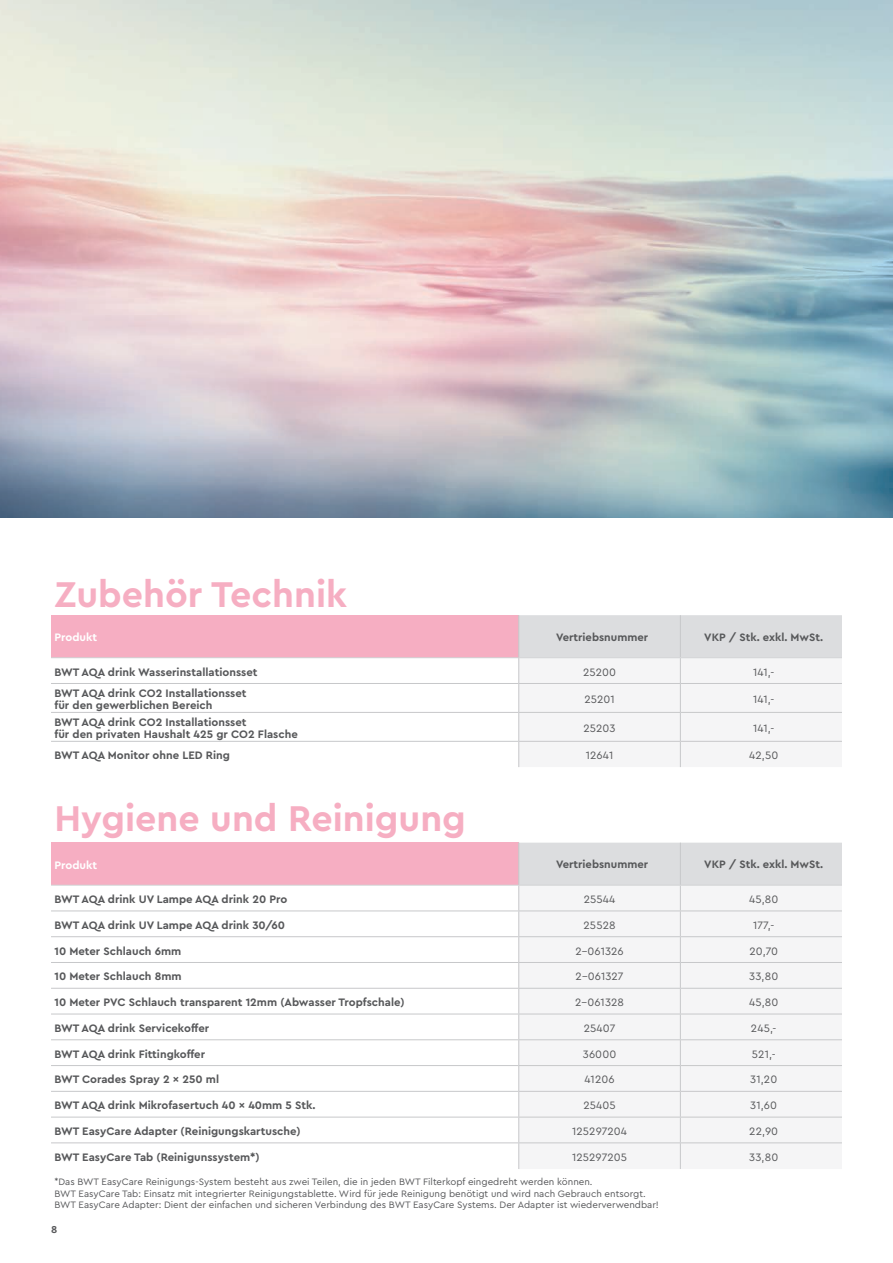
<style>
.page{position:relative;width:893px;height:1263px;background:#fff}
.page>*{position:absolute;margin:0;border:0;box-sizing:border-box;transform-origin:0 0}
.t1{font:700 37.5px "Cera PRO";color:#f6aec2}
.t2{font:700 11.4px/12px "Cera PRO";color:#57585a}
.t3{font:700 11.4px "Cera PRO";color:#fff}
.t4{font:11.25px "Cera PRO";letter-spacing:.01em;color:#57585a}
.t5{font:700 11.25px "Cera PRO";color:#57585a}
.t6{font:700 10.5px "Cera PRO";color:#57585a}
.t7{font:9.75px/11.2px "Cera PRO";color:#57585a}
</style>
<div class="page">
<img style="left:0;top:0;width:893px;height:517px">
<svg style="left:52px;top:658px;width:466px;height:83px"></svg>
<div style="left:51px;top:615px;width:468px;height:43px;background:#f6aec2"></div>
<hr style="left:51px;top:657px;width:468px;height:1px;background:#d1d2d4">
<hr style="left:51px;top:683px;width:468px;height:1px;background:#c7c8ca">
<hr style="left:51px;top:712px;width:468px;height:1px;background:#c7c8ca">
<svg style="left:518px;top:615px;width:324px;height:152px"></svg>
<hr style="left:519px;top:741px;width:161px;height:1px;background:#c7c8ca">
<hr style="left:680px;top:741px;width:162px;height:1px;background:#c7c8ca">
<hr style="left:51px;top:741px;width:468px;height:1px;background:#c7c8ca">
<svg style="left:51px;top:842px;width:791px;height:302px"></svg>
<div style="left:51px;top:843px;width:468px;height:42px;background:#f6aec2"></div>
<hr style="left:51px;top:1091px;width:468px;height:1px;background:#c7c8ca">
<hr style="left:51px;top:1117px;width:468px;height:1px;background:#c7c8ca">
<hr style="left:51px;top:1142px;width:468px;height:1px;background:#c7c8ca">
<hr style="left:51px;top:885px;width:468px;height:1px;background:#d1d2d4">
<hr style="left:51px;top:910px;width:468px;height:1px;background:#c7c8ca">
<hr style="left:51px;top:936px;width:468px;height:1px;background:#c7c8ca">
<hr style="left:51px;top:962px;width:468px;height:1px;background:#c7c8ca">
<hr style="left:51px;top:988px;width:468px;height:1px;background:#c7c8ca">
<hr style="left:51px;top:1014px;width:468px;height:1px;background:#c7c8ca">
<hr style="left:51px;top:1039px;width:468px;height:1px;background:#c7c8ca">
<hr style="left:51px;top:1065px;width:468px;height:1px;background:#c7c8ca">
<svg style="left:518px;top:843px;width:324px;height:326px"></svg>
<hr style="left:519px;top:1091px;width:161px;height:1px;background:#c7c8ca">
<hr style="left:680px;top:1091px;width:162px;height:1px;background:#c7c8ca">
<hr style="left:519px;top:1117px;width:161px;height:1px;background:#c7c8ca">
<hr style="left:680px;top:1117px;width:162px;height:1px;background:#c7c8ca">
<hr style="left:519px;top:1142px;width:161px;height:1px;background:#c7c8ca">
<hr style="left:680px;top:1142px;width:162px;height:1px;background:#c7c8ca">
<h1 class="t1" style="left:54px;top:570px;width:294px">Zubehör Technik</h1>
<p class="t3" style="left:54px;top:630px;width:44px">Produkt</p>
<p class="t5" style="left:556px;top:630px;width:94px">Vertriebsnummer</p>
<p class="t5" style="left:704px;top:630px;width:120px">VKP / Stk. exkl. MwSt.</p>
<p class="t2" style="left:54px;top:665px;width:205px">BWT AQA drink Wasserinstallationsset</p>
<p class="t4" style="left:583px;top:664px;width:35px">25200</p>
<p class="t4" style="left:753px;top:664px;width:23px">141,-</p>
<p class="t2" style="left:54px;top:687px;width:194px">BWT AQA drink CO2 Installationsset für den gewerblichen Bereich</p>
<p class="t4" style="left:584px;top:692px;width:32px">25201</p>
<p class="t4" style="left:753px;top:692px;width:23px">141,-</p>
<p class="t2" style="left:54px;top:715px;width:245px">BWT AQA drink CO2 Installationsset<br>für den privaten Haushalt 425 gr CO2 Flasche</p>
<p class="t4" style="left:583px;top:720px;width:34px">25203</p>
<p class="t4" style="left:753px;top:720px;width:23px">141,-</p>
<p class="t2" style="left:54px;top:749px;width:177px">BWT AQA Monitor ohne LED Ring</p>
<p class="t4" style="left:586px;top:748px;width:29px">12641</p>
<p class="t4" style="left:749px;top:748px;width:31px">42,50</p>
<h1 class="t1" style="left:54px;top:793px;width:413px">Hygiene und Reinigung</h1>
<p class="t3" style="left:54px;top:857px;width:44px">Produkt</p>
<p class="t5" style="left:556px;top:857px;width:94px">Vertriebsnummer</p>
<p class="t5" style="left:704px;top:857px;width:120px">VKP / Stk. exkl. MwSt.</p>
<p class="t2" style="left:54px;top:893px;width:234px">BWT AQA drink UV Lampe AQA drink 20 Pro</p>
<p class="t4" style="left:584px;top:892px;width:33px">25544</p>
<p class="t4" style="left:749px;top:892px;width:31px">45,80</p>
<p class="t2" style="left:54px;top:918px;width:232px">BWT AQA drink UV Lampe AQA drink 30/60</p>
<p class="t4" style="left:584px;top:917px;width:34px">25528</p>
<p class="t4" style="left:753px;top:917px;width:23px">177,-</p>
<p class="t2" style="left:54px;top:944px;width:128px">10 Meter Schlauch 6mm</p>
<p class="t4" style="left:575px;top:943px;width:50px">2-061326</p>
<p class="t4" style="left:749px;top:943px;width:30px">20,70</p>
<p class="t2" style="left:54px;top:970px;width:129px">10 Meter Schlauch 8mm</p>
<p class="t4" style="left:576px;top:969px;width:49px">2-061327</p>
<p class="t4" style="left:749px;top:969px;width:31px">33,80</p>
<p class="t2" style="left:54px;top:996px;width:352px">10 Meter PVC Schlauch transparent 12mm (Abwasser Tropfschale)</p>
<p class="t4" style="left:575px;top:995px;width:50px">2-061328</p>
<p class="t4" style="left:749px;top:995px;width:31px">45,80</p>
<p class="t2" style="left:54px;top:1022px;width:156px">BWT AQA drink Servicekoffer</p>
<p class="t4" style="left:584px;top:1021px;width:33px">25407</p>
<p class="t4" style="left:751px;top:1021px;width:27px">245,-</p>
<p class="t2" style="left:54px;top:1047px;width:152px">BWT AQA drink Fittingkoffer</p>
<p class="t4" style="left:583px;top:1046px;width:35px">36000</p>
<p class="t4" style="left:752px;top:1046px;width:25px">521,-</p>
<p class="t2" style="left:54px;top:1073px;width:166px">BWT Corades Spray 2 x 250 ml</p>
<p class="t4" style="left:584px;top:1072px;width:32px">41206</p>
<p class="t4" style="left:750px;top:1072px;width:29px">31,20</p>
<p class="t2" style="left:54px;top:1099px;width:263px">BWT AQA drink Mikrofasertuch 40 x 40mm 5 Stk.</p>
<p class="t4" style="left:583px;top:1098px;width:34px">25405</p>
<p class="t4" style="left:750px;top:1098px;width:28px">31,60</p>
<p class="t2" style="left:54px;top:1125px;width:248px">BWT EasyCare Adapter (Reinigungskartusche)</p>
<p class="t4" style="left:572px;top:1124px;width:56px">125297204</p>
<p class="t4" style="left:749px;top:1124px;width:30px">22,90</p>
<p class="t2" style="left:54px;top:1151px;width:207px">BWT EasyCare Tab (Reinigunssystem*)</p>
<p class="t4" style="left:572px;top:1150px;width:56px">125297205</p>
<p class="t4" style="left:749px;top:1150px;width:31px">33,80</p>
<p class="t7" style="left:54px;top:1176px;width:606px">*Das BWT EasyCare Reinigungs-System besteht aus zwei Teilen, die in jeden BWT Filterkopf eingedreht werden können.<br>BWT EasyCare Tab: Einsatz mit integrierter Reinigungstablette. Wird für jede Reinigung benötigt und wird nach Gebrauch entsorgt.<br>BWT EasyCare Adapter: Dient der einfachen und sicheren Verbindung des BWT EasyCare Systems. Der Adapter ist wiederverwendbar!</p>
<p class="t6" style="left:51px;top:1223px;width:8px">8</p>
</div>
